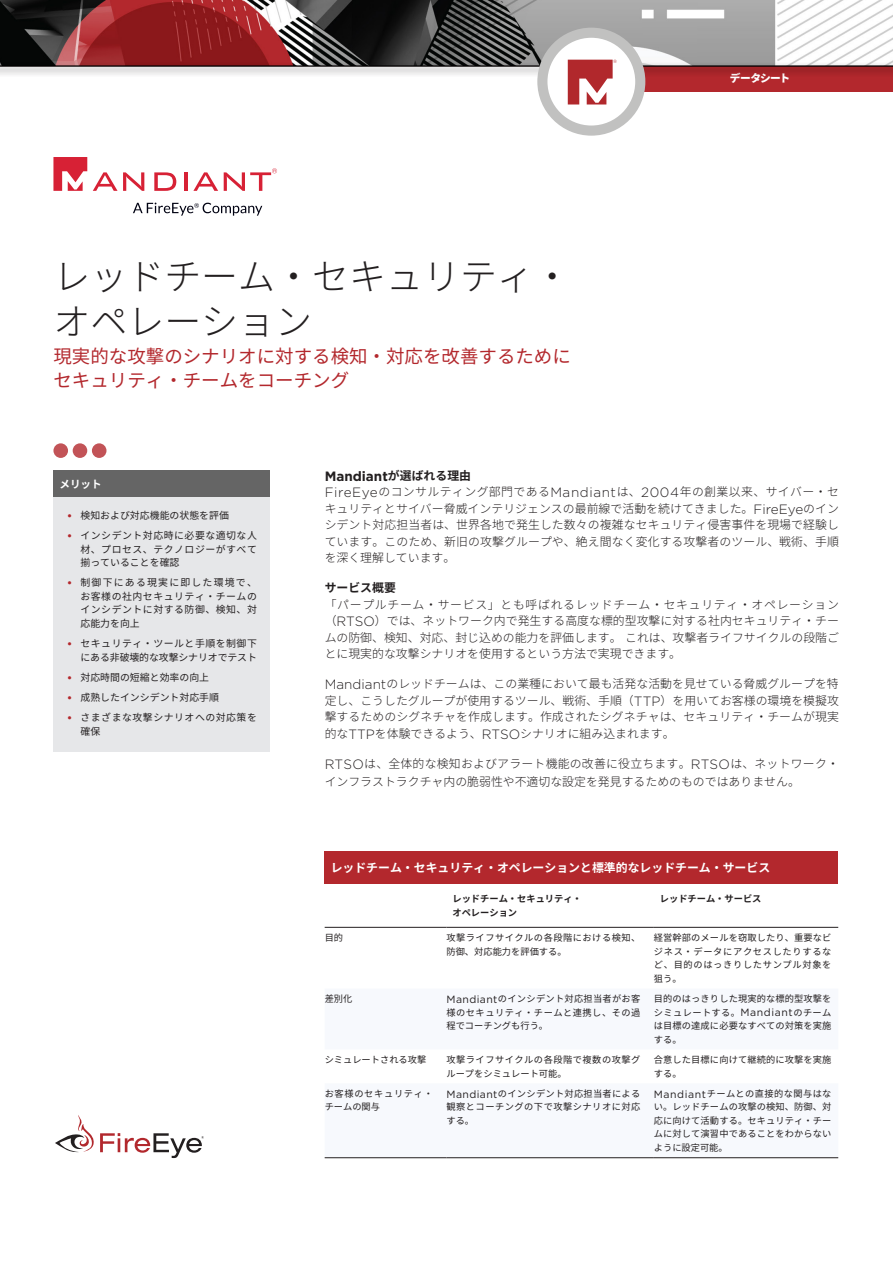
<style>
.page{position:relative;width:893px;height:1263px;background:#fff}
.page>*{position:absolute;margin:0;border:0;box-sizing:border-box;transform-origin:0 0}
.t1{font:300 36.9px/45px "Noto Sans CJ Kjp";color:#231f20}
.t2{font:18.45px/24px "Noto Sans CJ Kjp";color:#b3282d}
.Subhead_Level_1{font:700 13.5px "Gotham";color:#231f20}
.Body_Text_9_12{font:300 11.85px/16.5px "Noto Sans CJ Kjp";color:#231f20;text-align:justify}
.Body_Text_9_12-2{font:700 11.85px "Noto Sans CJ Kjp";color:#fff}
.Subhead_Level_1-2{font:700 11.85px "Noto Sans CJ Kjp";color:#231f20}
.t3{font:900 10.65px "Noto Sans CJ Kjp";letter-spacing:-.07em;color:#fff}
.t4{font:700 10.5px "Noto Sans CJ Kjp";color:#fff}
.t5{font:9.9px/13.5px "Noto Sans CJ Kjp";letter-spacing:.05em;color:#231f20;text-align:justify}
.t6{font:9.9px "Noto Sans CJ Kjp";color:#231f20}
.t7{font:9.9px/13.5px "Noto Sans CJ Kjp";letter-spacing:-.01em;color:#231f20;text-align:right}
.Body_Text_9_12-3{font:9.3px/13.5px "Noto Sans CJ Kjp";letter-spacing:.03em;color:#231f20;text-align:justify}
.Body_Text_9_12-4{font:9.3px/13.5px "Noto Sans CJ Kjp";letter-spacing:.05em;color:#231f20}
.Body_Text_9_12-5{font:700 9.3px/13.5px "Noto Sans CJ Kjp";color:#231f20}
.Body_Text_9_12-6{font:9.3px/13.5px "Noto Sans CJ Kjp";letter-spacing:.01em;color:#231f20}
.Body_Text_9_12-7{font:9.3px/13.5px "Noto Sans CJ Kjp";letter-spacing:.07em;color:#231f20}
.Body_Text_9_12-8{font:9.3px "Noto Sans CJ Kjp";color:#231f20}
.s1{font-family:"Gotham";font-size:12px;color:#b3282d}
.s2{font-family:"Noto Sans CJ Kjp";font-size:11.85px}
.s3{font-family:"Gotham";font-size:13.5px}
.s4{font-family:"Gotham";font-size:10.5px}
</style>
<div class="page">
<img style="left:0;top:0;width:893px;height:61px">
<div style="left:614px;top:66px;width:279px;height:26px;background:#b3282d"></div>
<div style="left:0;top:61px;width:893px;height:16px;background:#231f20;opacity:.75"></div>
<hr style="left:0;top:65px;width:893px;height:2px;background:#231f20">
<div style="left:53px;top:470px;width:217px;height:27px;background:#656565"></div>
<div style="left:53px;top:497px;width:217px;height:254px;background:#e6e7e9"></div>
<svg style="left:53px;top:443px;width:15px;height:15px"></svg>
<div style="left:73px;top:443px;width:14px;height:15px;background:#c25357;border-radius:50%"></div>
<div style="left:92px;top:443px;width:14px;height:15px;background:#c25357;border-radius:50%"></div>
<div style="left:537px;top:28px;width:108px;height:108px;background:#c1c1c0;border-radius:50%"></div>
<div style="left:547px;top:38px;width:88px;height:88px;background:#fff;border-radius:50%"></div>
<svg style="left:568px;top:60px;width:49px;height:44px"></svg>
<svg style="left:55px;top:1115px;width:39px;height:38px"></svg>
<svg style="left:100px;top:1133px;width:104px;height:25px"></svg>
<svg style="left:93px;top:172px;width:51px;height:19px"></svg>
<svg style="left:154px;top:172px;width:22px;height:19px"></svg>
<hr style="left:184px;top:172px;width:4px;height:19px;background:#d72135">
<svg style="left:193px;top:172px;width:25px;height:19px"></svg>
<svg style="left:53px;top:157px;width:34px;height:34px"></svg>
<svg style="left:224px;top:168px;width:53px;height:23px"></svg>
<svg style="left:133px;top:203px;width:129px;height:13px"></svg>
<div style="left:325px;top:851px;width:513px;height:33px;background:#b3282d"></div>
<hr style="left:325px;top:1157px;width:121px;height:1px;background:#231f20">
<hr style="left:446px;top:1157px;width:208px;height:1px;background:#231f20">
<hr style="left:654px;top:1157px;width:184px;height:1px;background:#231f20">
<hr style="left:325px;top:927px;width:121px;height:1px;background:#231f20">
<hr style="left:446px;top:927px;width:208px;height:1px;background:#231f20">
<hr style="left:654px;top:927px;width:184px;height:1px;background:#231f20">
<p class="t1" style="left:53px;top:255px;width:519px">レッドチーム・セキュリティ・オペレーション</p>
<p class="t2" style="left:53px;top:344px;width:519px">現実的な攻撃のシナリオに対する検知・対応を改善するためにセキュリティ・チームをコーチング</p>
<p class="t3" style="left:730px;top:72px;width:62px">データシート</p>
<p class="t4" style="left:59px;top:478px;width:44px">メリット</p>
<p class="t6" style="left:67px;top:510px;width:164px"><span class="s1">•</span> 検知および対応機能の状態を評価</p>
<p class="t5" style="left:80px;top:529px;width:178px;text-indent:-14px"><span class="s1">•</span> インシデント対応時に必要な適切な人材、プロセス、テクノロジーがすべて揃っていることを確認</p>
<p class="t5" style="left:80px;top:576px;width:178px;text-indent:-14px"><span class="s1">•</span> 制御下にある現実に即した環境で、お客様の社内セキュリティ・チームのインシデントに対する防御、検知、対応能力を向上</p>
<p class="t7" style="left:67px;top:637px;width:192px"><span class="s1">•</span> セキュリティ・ツールと手順を制御下にある非破壊的な攻撃シナリオでテスト</p>
<p class="t6" style="left:67px;top:672px;width:144px"><span class="s1">•</span> 対応時間の短縮と効率の向上</p>
<p class="t6" style="left:67px;top:692px;width:154px"><span class="s1">•</span> 成熟したインシデント対応手順</p>
<p class="t5" style="left:80px;top:711px;width:178px;text-indent:-14px"><span class="s1">•</span> さまざまな攻撃シナリオへの対応策を確保</p>
<p class="Subhead_Level_1" style="left:325px;top:467px;width:148px">Mandiant<span class="s2">が選ばれる理由</span></p>
<p class="Body_Text_9_12" style="left:325px;top:484px;width:516px"><span class="s3">FireEye</span>のコンサルティング部門である<span class="s3">Mandiant</span>は、<span class="s3">2004</span>年の創業以来、サイバー・セキュリティとサイバー脅威インテリジェンスの最前線で活動を続けてきました。<span class="s3">FireEye</span>のインシデント対応担当者は、世界各地で発生した数々の複雑なセキュリティ侵害事件を現場で経験しています。このため、新旧の攻撃グループや、絶え間なく変化する攻撃者のツール、戦術、手順を深く理解しています。</p>
<p class="Subhead_Level_1-2" style="left:325px;top:581px;width:73px">サービス概要</p>
<p class="Body_Text_9_12" style="left:325px;top:596px;width:516px">「パープルチーム・サービス」とも呼ばれるレッドチーム・セキュリティ・オペレーション（<span class="s3">RTSO</span>）では、ネットワーク内で発生する高度な標的型攻撃に対する社内セキュリティ・チームの防御、検知、対応、封じ込めの能力を評価します。 これは、攻撃者ライフサイクルの段階ごとに現実的な攻撃シナリオを使用するという方法で実現できます。</p>
<p class="Body_Text_9_12" style="left:325px;top:676px;width:516px"><span class="s3">Mandiant</span>のレッドチームは、この業種において最も活発な活動を見せている脅威グループを特定し、こうしたグループが使用するツール、戦術、手順（<span class="s3">TTP</span>）を用いてお客様の環境を模擬攻撃するためのシグネチャを作成します。作成されたシグネチャは、セキュリティ・チームが現実的な<span class="s3">TTP</span>を体験できるよう、<span class="s3">RTSO</span>シナリオに組み込まれます。</p>
<p class="Body_Text_9_12" style="left:325px;top:755px;width:516px;line-height:18px"><span class="s3">RTSO</span>は、全体的な検知およびアラート機能の改善に役立ちます。<span class="s3">RTSO</span>は、ネットワーク・インフラストラクチャ内の脆弱性や不適切な設定を発見するためのものではありません。</p>
<p class="Body_Text_9_12-2" style="left:331px;top:861px;width:441px">レッドチーム・セキュリティ・オペレーションと標準的なレッドチーム・サービス</p>
<p class="Body_Text_9_12-5" style="left:452px;top:892px;width:131px">レッドチーム・セキュリティ・オペレーション</p>
<p class="Body_Text_9_12-5" style="left:660px;top:892px;width:103px">レッドチーム・サービス</p>
<p class="Body_Text_9_12-3" style="left:325px;top:931px;width:20px">目的</p>
<p class="Body_Text_9_12-4" style="left:446px;top:931px;width:195px">攻撃ライフサイクルの各段階における検知、防御、対応能力を評価する。</p>
<p class="Body_Text_9_12-3" style="left:654px;top:931px;width:179px">経営幹部のメールを窃取したり、重要なビジネス・データにアクセスしたりするなど、目的のはっきりしたサンプル対象を狙う。</p>
<p class="Body_Text_9_12-3" style="left:325px;top:992px;width:29px">差別化</p>
<p class="Body_Text_9_12-3" style="left:446px;top:992px;width:195px"><span class="s4">Mandiant</span>のインシデント対応担当者がお客様のセキュリティ・チームと連携し、その過程でコーチングも行う。</p>
<p class="Body_Text_9_12-3" style="left:654px;top:992px;width:179px">目的のはっきりした現実的な標的型攻撃をシミュレートする。<span class="s4">Mandiant</span>のチームは目標の達成に必要なすべての対策を実施する。</p>
<p class="Body_Text_9_12-8" style="left:325px;top:1054px;width:103px">シミュレートされる攻撃</p>
<p class="Body_Text_9_12-4" style="left:446px;top:1053px;width:195px">攻撃ライフサイクルの各段階で複数の攻撃グループをシミュレート可能。</p>
<p class="Body_Text_9_12-6" style="left:654px;top:1053px;width:179px">合意した目標に向けて継続的に攻撃を実施する。</p>
<p class="Body_Text_9_12-7" style="left:325px;top:1087px;width:110px">お客様のセキュリティ・チームの関与</p>
<p class="Body_Text_9_12-3" style="left:446px;top:1087px;width:195px"><span class="s4">Mandiant</span>のインシデント対応担当者による観察とコーチングの下で攻撃シナリオに対応する。</p>
<p class="Body_Text_9_12-3" style="left:654px;top:1087px;width:179px"><span class="s4">Mandiant</span>チームとの直接的な関与はない。レッドチームの攻撃の検知、防御、対応に向けて活動する。セキュリティ・チームに対して演習中であることをわからないように設定可能。</p>
</div>
